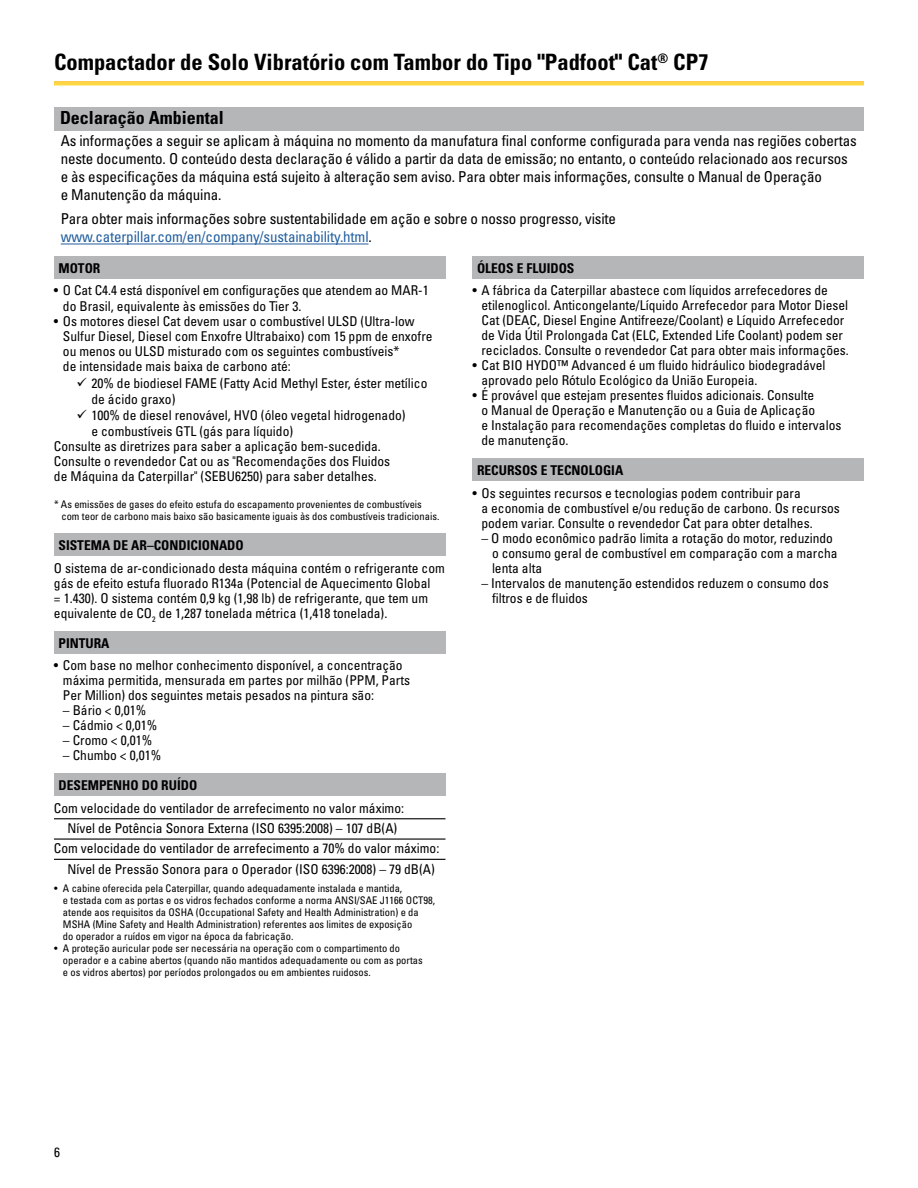
<style>
.page{position:relative;width:918px;height:1188px;background:#fff}
.page>*{position:absolute;margin:0;border:0;box-sizing:border-box;transform-origin:0 0}
.t1{font:700 condensed 22.5px "Univers LT Std";color:#000}
.t2{font:700 condensed 18px "Univers LT Std";color:#000}
.t3{font:condensed 15px/18px "Univers LT Std";letter-spacing:-.01em;color:#000}
.t4{font:condensed 13.5px/15px "Univers LT Std";color:#000}
.t5{font:700 condensed 13.5px "Univers LT Std";color:#000}
.t6{font:condensed 10.5px/12px "Univers LT Std";color:#000}
.s1{color:#215e9e}
</style>
<div class="page">
<div style="left:54px;top:107px;width:810px;height:23px;background:#b4b6b8"></div>
<hr style="left:61px;top:244px;width:308px;height:1px;background:#215e9e">
<div style="left:54px;top:256px;width:392px;height:23px;background:#b4b6b8"></div>
<div style="left:54px;top:534px;width:392px;height:22px;background:#b4b6b8"></div>
<div style="left:54px;top:631px;width:392px;height:23px;background:#b4b6b8"></div>
<div style="left:54px;top:774px;width:392px;height:22px;background:#b4b6b8"></div>
<hr style="left:54px;top:818px;width:392px;height:1px;background:#000">
<hr style="left:54px;top:838px;width:392px;height:2px;background:#000">
<hr style="left:54px;top:859px;width:392px;height:1px;background:#000">
<div style="left:472px;top:256px;width:392px;height:23px;background:#b4b6b8"></div>
<div style="left:472px;top:459px;width:392px;height:22px;background:#b4b6b8"></div>
<h1 class="t1" style="left:54px;top:48px;width:656px">Compactador de Solo Vibratório com Tambor do Tipo "Padfoot" Cat<sup>®</sup> CP7</h1>
<h2 class="t2" style="left:60px;top:107px;width:165px">Declaração Ambiental</h2>
<p class="t3" style="left:61px;top:131px;width:798px">As informações a seguir se aplicam à máquina no momento da manufatura final conforme configurada para venda nas regiões cobertas neste documento. O conteúdo desta declaração é válido a partir da data de emissão; no entanto, o conteúdo relacionado aos recursos e às especificações da máquina está sujeito à alteração sem aviso. Para obter mais informações, consulte o Manual de Operação<br>e Manutenção da máquina.</p>
<p class="t3" style="left:61px;top:210px;width:557px">Para obter mais informações sobre sustentabilidade em ação e sobre o nosso progresso, visite <span class="s1">www.caterpillar.com/en/company/sustainability.html</span>.</p>
<p class="t5" style="left:59px;top:260px;width:43px">MOTOR</p>
<p class="t4" style="left:63px;top:282px;width:367px;line-height:16.2px;text-indent:-9px">• O Cat C4.4 está disponível em configurações que atendem ao MAR-1 do Brasil, equivalente às emissões do Tier 3.</p>
<p class="t4" style="left:63px;top:314px;width:371px;text-indent:-9px">• Os motores diesel Cat devem usar o combustível ULSD (Ultra-low Sulfur Diesel, Diesel com Enxofre Ultrabaixo) com 15 ppm de enxofre ou menos ou ULSD misturado com os seguintes combustíveis*<br>de intensidade mais baixa de carbono até:</p>
<p class="t4" style="left:91px;top:374px;width:337px;line-height:16.2px;text-indent:-15px">✓ 20% de biodiesel FAME (Fatty Acid Methyl Ester, éster metílico de ácido graxo)</p>
<p class="t4" style="left:76px;top:407px;width:331px">✓ 100% de diesel renovável, HVO (óleo vegetal hidrogenado)</p>
<p class="t4" style="left:91px;top:424px;width:203px">e combustíveis GTL (gás para líquido)</p>
<p class="t4" style="left:54px;top:439px;width:328px">Consulte as diretrizes para saber a aplicação bem-sucedida.</p>
<p class="t4" style="left:54px;top:454px;width:338px">Consulte o revendedor Cat ou as "Recomendações dos Fluidos</p>
<p class="t4" style="left:54px;top:469px;width:324px">de Máquina da Caterpillar" (SEBU6250) para saber detalhes.</p>
<p class="t6" style="left:61px;top:498px;width:379px;text-indent:-7px">* As emissões de gases do efeito estufa do escapamento provenientes de combustíveis com teor de carbono mais baixo são basicamente iguais às dos combustíveis tradicionais.</p>
<p class="t5" style="left:59px;top:537px;width:187px">SISTEMA DE AR–CONDICIONADO</p>
<p class="t4" style="left:54px;top:560px;width:392px">O sistema de ar-condicionado desta máquina contém o refrigerante com gás de efeito estufa fluorado R134a (Potencial de Aquecimento Global<br>= 1.430). O sistema contém 0,9 kg (1,98 lb) de refrigerante, que tem um equivalente de CO<sub>2</sub> de 1,287 tonelada métrica (1,418 tonelada).</p>
<p class="t5" style="left:59px;top:635px;width:53px">PINTURA</p>
<p class="t4" style="left:63px;top:658px;width:349px;text-indent:-9px">• Com base no melhor conhecimento disponível, a concentração máxima permitida, mensurada em partes por milhão (PPM, Parts<br>Per Million) dos seguintes metais pesados na pintura são:</p>
<p class="t4" style="left:63px;top:703px;width:85px">– Bário &lt; 0,01%</p>
<p class="t4" style="left:63px;top:718px;width:96px">– Cádmio &lt; 0,01%</p>
<p class="t4" style="left:63px;top:733px;width:91px">– Cromo &lt; 0,01%</p>
<p class="t4" style="left:63px;top:748px;width:100px">– Chumbo &lt; 0,01%</p>
<p class="t5" style="left:59px;top:777px;width:140px">DESEMPENHO DO RUÍDO</p>
<p class="t4" style="left:54px;top:800px;width:352px">Com velocidade do ventilador de arrefecimento no valor máximo:</p>
<p class="t4" style="left:67px;top:821px;width:331px">Nível de Potência Sonora Externa (ISO 6395:2008) – 107 dB(A)</p>
<p class="t4" style="left:54px;top:841px;width:387px">Com velocidade do ventilador de arrefecimento a 70% do valor máximo:</p>
<p class="t4" style="left:67px;top:861px;width:369px">Nível de Pressão Sonora para o Operador (ISO 6396:2008) – 79 dB(A)</p>
<p class="t6" style="left:63px;top:882px;width:374px;text-indent:-9px">• A cabine oferecida pela Caterpillar, quando adequadamente instalada e mantida,<br>e testada com as portas e os vidros fechados conforme a norma ANSI/SAE J1166 OCT98, atende aos requisitos da OSHA (Occupational Safety and Health Administration) e da MSHA (Mine Safety and Health Administration) referentes aos limites de exposição<br>do operador a ruídos em vigor na época da fabricação.</p>
<p class="t6" style="left:63px;top:942px;width:361px;text-indent:-9px">• A proteção auricular pode ser necessária na operação com o compartimento do operador e a cabine abertos (quando não mantidos adequadamente ou com as portas e os vidros abertos) por períodos prolongados ou em ambientes ruidosos.</p>
<p class="t5" style="left:477px;top:260px;width:99px">ÓLEOS E FLUIDOS</p>
<p class="t4" style="left:481px;top:283px;width:369px;text-indent:-9px">• A fábrica da Caterpillar abastece com líquidos arrefecedores de etilenoglicol. Anticongelante/Líquido Arrefecedor para Motor Diesel Cat (DEAC, Diesel Engine Antifreeze/Coolant) e Líquido Arrefecedor de Vida Útil Prolongada Cat (ELC, Extended Life Coolant) podem ser reciclados. Consulte o revendedor Cat para obter mais informações.</p>
<p class="t4" style="left:481px;top:358px;width:346px;text-indent:-9px">• Cat BIO HYDO™ Advanced é um fluido hidráulico biodegradável aprovado pelo Rótulo Ecológico da União Europeia.</p>
<p class="t4" style="left:481px;top:388px;width:361px;text-indent:-9px">• É provável que estejam presentes fluidos adicionais. Consulte<br>o Manual de Operação e Manutenção ou a Guia de Aplicação<br>e Instalação para recomendações completas do fluido e intervalos de manutenção.</p>
<p class="t5" style="left:477px;top:462px;width:148px">RECURSOS E TECNOLOGIA</p>
<p class="t4" style="left:481px;top:485px;width:360px;text-indent:-9px">• Os seguintes recursos e tecnologias podem contribuir para<br>a economia de combustível e/ou redução de carbono. Os recursos podem variar. Consulte o revendedor Cat para obter detalhes.</p>
<p class="t4" style="left:492px;top:530px;width:347px;text-indent:-11px">– O modo econômico padrão limita a rotação do motor, reduzindo o consumo geral de combustível em comparação com a marcha lenta alta</p>
<p class="t4" style="left:492px;top:575px;width:338px;text-indent:-11px">– Intervalos de manutenção estendidos reduzem o consumo dos filtros e de fluidos</p>
<p class="t4" style="left:54px;top:1145px;width:7px">6</p>
</div>
